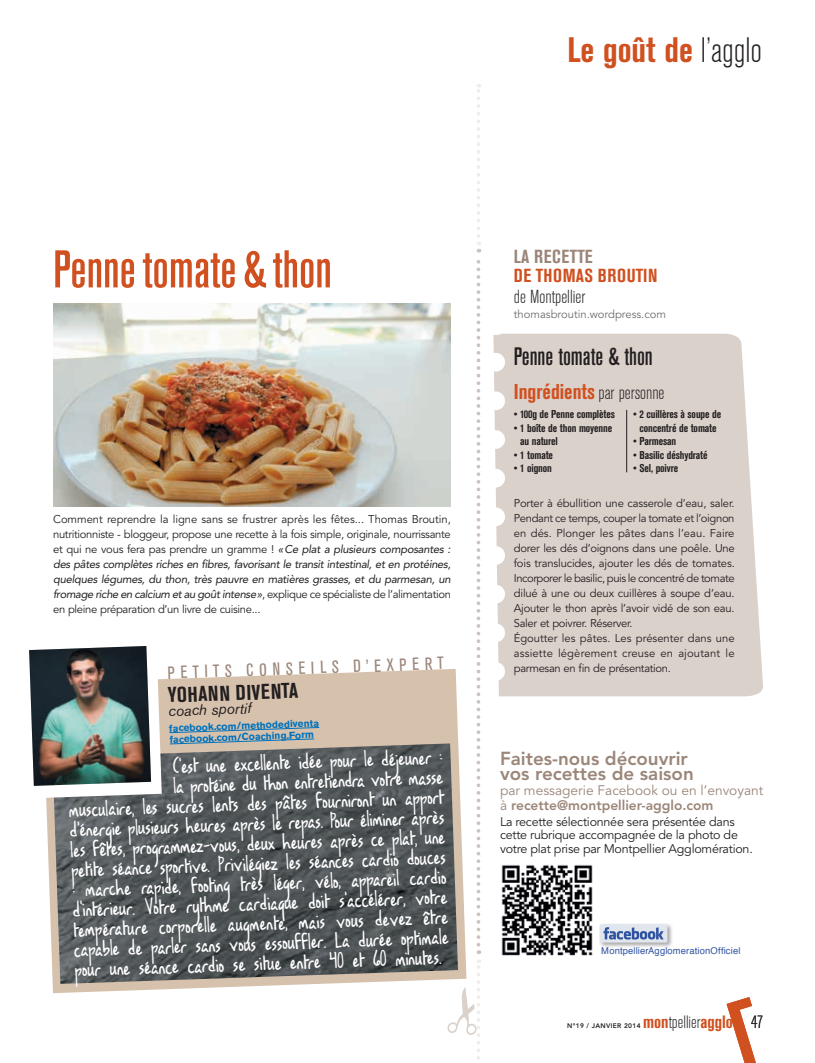
<style>
.page{position:relative;width:815px;height:1063px;background:#fff}
.page>*{position:absolute;margin:0;border:0;box-sizing:border-box;transform-origin:0 0}
.t1{font:500 condensed 52.5px "Akzidenz Grotesk BE";color:#d05020}
.t2{font:700 condensed 35px "Akzidenz Grotesk BE";color:#d05020}
.t3{font:500 condensed 25px "Akzidenz Grotesk BE";color:#231f20}
.t4{font:700 condensed 21.25px "Akzidenz Grotesk BE";color:#d05020}
.t5{font:700 condensed 21.25px "Akzidenz Grotesk BE";color:#231f20}
.Plaisir_d_Agglo_Tari{font:800 18.75px/15px "Avenir";color:#9b8679}
.t6{font:700 condensed 18.75px "Akzidenz Grotesk BE";letter-spacing:.035em;color:#d05020}
.t7{font:300 condensed 18.75px "Akzidenz Grotesk BE";color:#231f20}
.t8{font:700 condensed 18.75px "Akzidenz Grotesk BE";letter-spacing:.02em;color:#9b8679}
.t9{font:300 condensed 17.75px "Akzidenz Grotesk BE";color:#231f20}
.t10{font:17.5px "KG Les Bouquinistesde Paris";color:#fff}
.t11{font:condensed 17.5px "Akzidenz Grotesk BE";color:#9b8679}
.t12{font:italic 15px "Akzidenz Grotesk BE";color:#231f20}
.Plaisir_d_Agglo_Tari-2{font:13.75px "Avenir";color:#9b8679}
.Plaisir_d_Agglo_Tari-3{font:800 13.75px "Avenir";color:#9b8679}
.Plaisir_d_Agglo_Tari-4{font:12.5px/13.8px "Avenir";letter-spacing:-.02em;color:#231f20}
.texte_courant{font:11.25px/15px "Avenir";letter-spacing:-.03em;color:#231f20;text-align:justify}
.t13{font:700 condensed 11.25px/13.5px "Akzidenz Grotesk BE";letter-spacing:-.01em;color:#231f20}
.Plaisir_d_Agglo_Tari-5{font:11.25px "Avenir";color:#6c6d70}
.t14{font:700 10px "Akzidenz Grotesk BE";color:#0072bc}
.t15{font:9.38px "Helvetica";letter-spacing:.015em;color:#3053a0}
.t16{font:800 6.62px "Avenir";letter-spacing:.05em;color:#231f20}
.s1{font-weight:300;color:#231f20}
.s2{font-style:italic}
.s3{font-weight:300;font-size:18.75px;color:#231f20}
.s4{font-weight:400}
.s5{font-weight:700;color:#d05020}
</style>
<div class="page">
<svg style="left:727px;top:997px;width:29px;height:66px"></svg>
<svg style="left:477px;top:84px;width:3px;height:152px"></svg>
<svg style="left:477px;top:242px;width:3px;height:712px"></svg>
<div style="left:493px;top:334px;width:270px;height:362px;background:#dad1cb"></div>
<svg style="left:493px;top:345px;width:12px;height:352px"></svg>
<img style="left:53px;top:303px;width:398px;height:204px">
<svg style="left:46px;top:669px;width:420px;height:324px;fill:#d6c1ad"></svg>
<img style="left:52px;top:743px;width:406px;height:241px">
<svg style="left:46px;top:669px;width:116px;height:130px"></svg>
<img style="left:29px;top:646px;width:122px;height:140px">
<svg style="left:169px;top:727px;width:151px;height:17px;background:#bdb7ae"></svg>
<div style="left:598px;top:923px;width:76px;height:26px;background:#231f20;opacity:.4"></div>
<div style="left:600px;top:924px;width:67px;height:19px;background:#e1e5ed;border-radius:2px"></div>
<svg style="left:603px;top:927px;width:61px;height:13px"></svg>
<img style="left:501px;top:865px;width:92px;height:91px">
<hr style="left:626px;top:410px;width:1px;height:62px;background:#231f20">
<svg style="left:447px;top:960px;width:33px;height:100px"></svg>
<h2 class="t2" style="left:567px;top:30px;width:196px">Le goût de <span class="s1">l’agglo</span></h2>
<p class="t1" style="left:53px;top:240px;width:280px">Pennetomate &amp; thon</p>
<p class="texte_courant" style="left:53px;top:512px;width:399px">Comment reprendre la ligne sans se frustrer après les fêtes... Thomas Broutin, nutritionniste - bloggeur, propose une recette à la fois simple, originale, nourrissante et qui ne vous fera pas prendre un gramme ! <span class="s2">«Ce plat a plusieurs composantes : des pâtes complètes riches en fibres, favorisant le transit intestinal, et en protéines, quelques légumes, du thon, très pauvre en matières grasses, et du parmesan, un fromage riche en calcium et au goût intense»</span>, explique ce spécialiste de l’alimentation en pleine préparation d’un livre de cuisine...</p>
<p class="t11" style="left:167px;top:663px;width:278px;rotate:-2deg">PETITS CONSEILS D’EXPERT</p>
<p class="t5" style="left:167px;top:683px;width:132px;rotate:-2deg">YOHANN DIVENTA</p>
<p class="t12" style="left:168px;top:702px;width:84px;rotate:-2deg">coach sportif</p>
<p class="t14" style="left:169px;top:722px;width:151px;rotate:-2deg">facebook.com/methodediventa</p>
<p class="t14" style="left:169px;top:734px;width:146px;rotate:-2deg">facebook.com/Coaching.Form</p>
<p class="t10" style="left:172px;top:757px;width:272px;rotate:-2deg">C’est une excellente idée pour le déjeuner :</p>
<p class="t10" style="left:173px;top:777px;width:271px;rotate:-2deg">la protéine du thon entretiendra votre masse</p>
<p class="t10" style="left:69px;top:801px;width:377px;rotate:-2deg">musculaire, les sucres lents des pâtes fourniront un apport</p>
<p class="t10" style="left:69px;top:821px;width:377px;rotate:-2deg">d’énergie plusieurs heures après le repas. Pour éliminer après</p>
<p class="t10" style="left:70px;top:841px;width:377px;rotate:-2deg">les fêtes, programmez-vous, deux heures après ce plat, une</p>
<p class="t10" style="left:71px;top:860px;width:376px;rotate:-2deg">petite séance sportive. Privilégiez les séances cardio douces</p>
<p class="t10" style="left:71px;top:880px;width:376px;rotate:-2deg">: marche rapide, footing très léger, vélo, appareil cardio</p>
<p class="t10" style="left:72px;top:900px;width:376px;rotate:-2deg">d’intérieur. Votre rythme cardiaque doit s’accélérer, votre</p>
<p class="t10" style="left:73px;top:920px;width:377px;rotate:-2deg">température corporelle augmente, mais vous devez être</p>
<p class="t10" style="left:74px;top:940px;width:376px;rotate:-2deg">capable de parler sans vous essouffler. La durée optimale</p>
<p class="t10" style="left:74px;top:960px;width:369px;rotate:-2deg">pour une séance cardio se situe entre 40 et 60 minutes.</p>
<p class="t8" style="left:514px;top:246px;width:80px">LA RECETTE</p>
<p class="t6" style="left:514px;top:264px;width:145px">DE THOMAS BROUTIN</p>
<p class="t7" style="left:514px;top:287px;width:73px">de Montpellier</p>
<p class="Plaisir_d_Agglo_Tari-5" style="left:514px;top:307px;width:154px">thomasbroutin.wordpress.com</p>
<p class="t3" style="left:514px;top:343px;width:140px">Penne tomate &amp; thon</p>
<p class="t4" style="left:514px;top:379px;width:152px">Ingrédients <span class="s3">par personne</span></p>
<p class="t13" style="left:514px;top:408px;width:103px">• 100g de Penne complètes</p>
<p class="t13" style="left:520px;top:421px;width:94px;text-indent:-6px">• 1 boîte de thon moyenne au naturel</p>
<p class="t13" style="left:514px;top:448px;width:41px">• 1 tomate</p>
<p class="t13" style="left:514px;top:462px;width:40px">• 1 oignon</p>
<p class="t13" style="left:633px;top:408px;width:90px;text-align:center">• 2 cuillères à soupe de concentré de tomate</p>
<p class="t13" style="left:633px;top:435px;width:45px">• Parmesan</p>
<p class="t13" style="left:633px;top:448px;width:76px">• Basilic déshydraté</p>
<p class="t13" style="left:633px;top:462px;width:47px">• Sel, poivre</p>
<p class="texte_courant" style="left:514px;top:496px;width:222px">Porter à ébullition une casserole d’eau, saler.<br>Pendant ce temps, couper la tomate et l’oignon en dés. Plonger les pâtes dans l’eau. Faire dorer les dés d’oignons dans une poêle. Une fois translucides, ajouter les dés de tomates.<br>Incorporer le basilic, puis le concentré de tomate dilué à une ou deux cuillères à soupe d’eau.<br>Ajouter le thon après l’avoir vidé de son eau.<br>Saler et poivrer. Réserver.</p>
<p class="texte_courant" style="left:514px;top:631px;width:222px">Égoutter les pâtes. Les présenter dans une assiette légèrement creuse en ajoutant le parmesan en fin de présentation.</p>
<p class="Plaisir_d_Agglo_Tari" style="left:500px;top:751px;width:195px">Faites-nous découvrir vos recettes de saison</p>
<p class="Plaisir_d_Agglo_Tari-2" style="left:500px;top:782px;width:265px">par messagerie Facebook ou en l’envoyant</p>
<p class="Plaisir_d_Agglo_Tari-3" style="left:500px;top:797px;width:215px"><span class="s4">à</span> recette@montpellier-agglo.com</p>
<p class="Plaisir_d_Agglo_Tari-4" style="left:500px;top:815px;width:254px">La recette sélectionnée sera présentée dans cette rubrique accompagnée de la photo de votre plat prise par Montpellier Agglomération.</p>
<p class="t15" style="left:601px;top:943px;width:141px">MontpellierAgglomerationOfficiel</p>
<p class="t16" style="left:567px;top:1021px;width:75px">N°19 / JANVIER 2014</p>
<h3 class="t9" style="left:643px;top:1012px;width:121px"><span class="s5">mon</span>tpellier<span class="s5">agglo</span> 47</h3>
</div>
